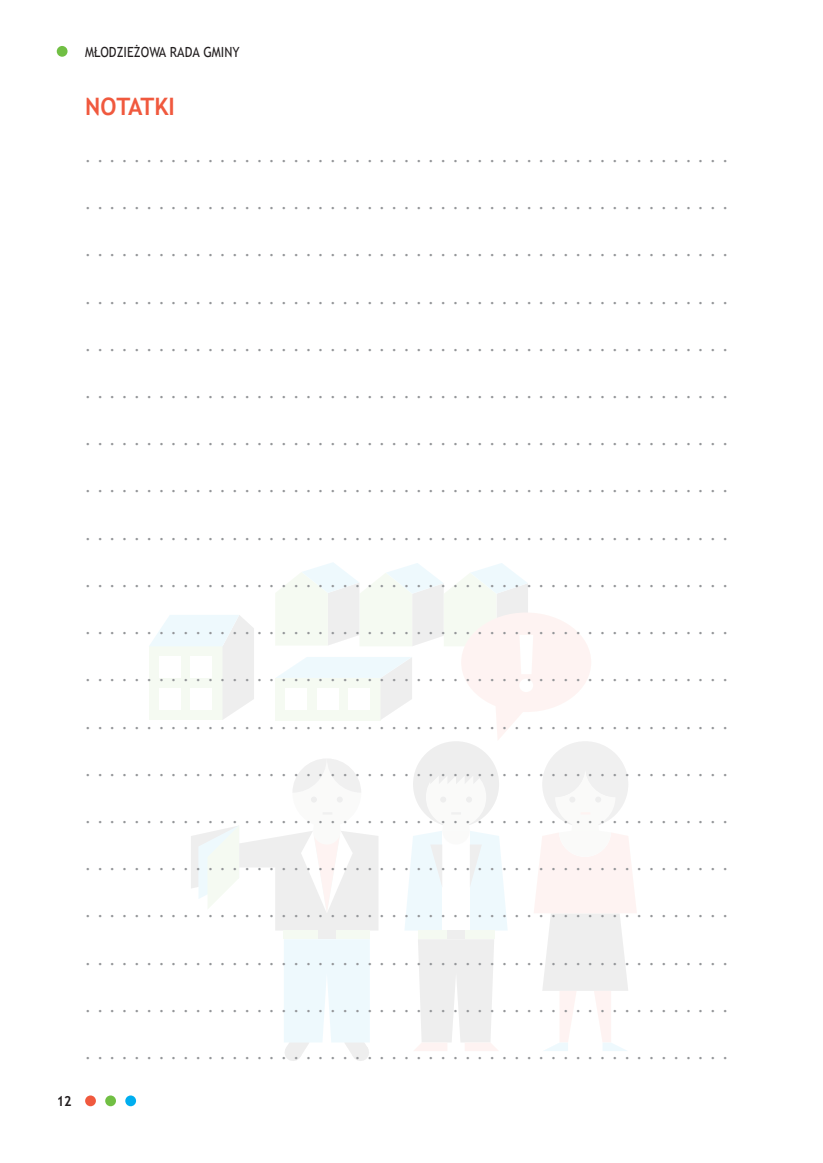
<style>
.page{position:relative;width:823px;height:1163px;background:#fff}
.page>*{position:absolute;margin:0;border:0;box-sizing:border-box;transform-origin:0 0}
.t1{font:700 24px "Trebuchet MS";color:#f0593e;scale:.95 1}
.t2{font:17px "Trebuchet MS";color:#939598;scale:.95 1}
.t3{font:14px "Trebuchet MS";color:#231f20;scale:.9 1}
.t4{font:700 14px "Trebuchet MS";color:#231f20;scale:.9 1}
</style>
<div class="page">
<div style="left:57px;top:46px;width:10px;height:11px;background:#71bf44;border-radius:50%"></div>
<div style="left:125px;top:1095px;width:11px;height:11px;background:#00aeef;border-radius:50%"></div>
<div style="left:105px;top:1095px;width:11px;height:11px;background:#71bf44;border-radius:50%"></div>
<div style="left:85px;top:1095px;width:11px;height:11px;background:#f0593e;border-radius:50%"></div>
<div style="left:542px;top:741px;width:86px;height:86px;background:#f0f0f0;border-radius:50%"></div>
<div style="left:417px;top:930px;width:77px;height:9px;background:#f5faf2"></div>
<div style="left:447px;top:930px;width:17px;height:9px;background:#eee"></div>
<div style="left:413px;top:741px;width:86px;height:86px;background:#eee;border-radius:50%"></div>
<div style="left:292px;top:758px;width:69px;height:69px;background:#fafaf9;border-radius:50%"></div>
<svg style="left:311px;top:797px;width:31px;height:5px"></svg>
<div style="left:425px;top:766px;width:61px;height:61px;background:#fafaf9;border-radius:50%"></div>
<svg style="left:430px;top:766px;width:49px;height:17px"></svg>
<svg style="left:466px;top:797px;width:6px;height:5px"></svg>
<svg style="left:441px;top:797px;width:5px;height:5px"></svg>
<div style="left:283px;top:930px;width:86px;height:9px;background:#f5faf2"></div>
<div style="left:318px;top:930px;width:17px;height:9px;background:#eee"></div>
<svg style="left:284px;top:939px;width:86px;height:122px;background:#f0f9fc"></svg>
<svg style="left:415px;top:939px;width:82px;height:111px"></svg>
<svg style="left:149px;top:615px;width:105px;height:105px"></svg>
<svg style="left:405px;top:810px;width:102px;height:120px"></svg>
<svg style="left:534px;top:812px;width:102px;height:238px"></svg>
<svg style="left:191px;top:826px;width:187px;height:104px"></svg>
<div style="left:461px;top:612px;width:130px;height:100px;background:#fef3f2;border-radius:50%"></div>
<svg style="left:275px;top:562px;width:258px;height:178px"></svg>
<p class="t3" style="left:85px;top:43px;width:173px">MŁODZIEŻOWA RADA GMINY</p>
<h1 class="t1" style="left:85px;top:91px;width:92px">NOTATKI</h1>
<p class="t2" style="left:85px;top:146px;width:678px">. . . . . . . . . . . . . . . . . . . . . . . . . . . . . . . . . . . . . . . . . . . . . . . . . . . . .</p>
<p class="t2" style="left:85px;top:193px;width:678px">. . . . . . . . . . . . . . . . . . . . . . . . . . . . . . . . . . . . . . . . . . . . . . . . . . . . .</p>
<p class="t2" style="left:85px;top:240px;width:678px">. . . . . . . . . . . . . . . . . . . . . . . . . . . . . . . . . . . . . . . . . . . . . . . . . . . . .</p>
<p class="t2" style="left:85px;top:287px;width:678px">. . . . . . . . . . . . . . . . . . . . . . . . . . . . . . . . . . . . . . . . . . . . . . . . . . . . .</p>
<p class="t2" style="left:85px;top:334px;width:678px">. . . . . . . . . . . . . . . . . . . . . . . . . . . . . . . . . . . . . . . . . . . . . . . . . . . . .</p>
<p class="t2" style="left:85px;top:382px;width:678px">. . . . . . . . . . . . . . . . . . . . . . . . . . . . . . . . . . . . . . . . . . . . . . . . . . . . .</p>
<p class="t2" style="left:85px;top:429px;width:678px">. . . . . . . . . . . . . . . . . . . . . . . . . . . . . . . . . . . . . . . . . . . . . . . . . . . . .</p>
<p class="t2" style="left:85px;top:476px;width:678px">. . . . . . . . . . . . . . . . . . . . . . . . . . . . . . . . . . . . . . . . . . . . . . . . . . . . .</p>
<p class="t2" style="left:85px;top:523px;width:678px">. . . . . . . . . . . . . . . . . . . . . . . . . . . . . . . . . . . . . . . . . . . . . . . . . . . . .</p>
<p class="t2" style="left:85px;top:570px;width:678px">. . . . . . . . . . . . . . . . . . . . . . . . . . . . . . . . . . . . . . . . . . . . . . . . . . . . .</p>
<p class="t2" style="left:85px;top:618px;width:678px">. . . . . . . . . . . . . . . . . . . . . . . . . . . . . . . . . . . . . . . . . . . . . . . . . . . . .</p>
<p class="t2" style="left:85px;top:665px;width:678px">. . . . . . . . . . . . . . . . . . . . . . . . . . . . . . . . . . . . . . . . . . . . . . . . . . . . .</p>
<p class="t2" style="left:85px;top:712px;width:678px">. . . . . . . . . . . . . . . . . . . . . . . . . . . . . . . . . . . . . . . . . . . . . . . . . . . . .</p>
<p class="t2" style="left:85px;top:759px;width:678px">. . . . . . . . . . . . . . . . . . . . . . . . . . . . . . . . . . . . . . . . . . . . . . . . . . . . .</p>
<p class="t2" style="left:85px;top:806px;width:678px">. . . . . . . . . . . . . . . . . . . . . . . . . . . . . . . . . . . . . . . . . . . . . . . . . . . . .</p>
<p class="t2" style="left:85px;top:854px;width:678px">. . . . . . . . . . . . . . . . . . . . . . . . . . . . . . . . . . . . . . . . . . . . . . . . . . . . .</p>
<p class="t2" style="left:85px;top:901px;width:678px">. . . . . . . . . . . . . . . . . . . . . . . . . . . . . . . . . . . . . . . . . . . . . . . . . . . . .</p>
<p class="t2" style="left:85px;top:948px;width:678px">. . . . . . . . . . . . . . . . . . . . . . . . . . . . . . . . . . . . . . . . . . . . . . . . . . . . .</p>
<p class="t2" style="left:85px;top:995px;width:678px">. . . . . . . . . . . . . . . . . . . . . . . . . . . . . . . . . . . . . . . . . . . . . . . . . . . . .</p>
<p class="t4" style="left:57px;top:1092px;width:18px">12</p>
<p class="t2" style="left:85px;top:1042px;width:678px">. . . . . . . . . . . . . . . . . . . . . . . . . . . . . . . . . . . . . . . . . . . . . . . . . . . . .</p>
</div>
